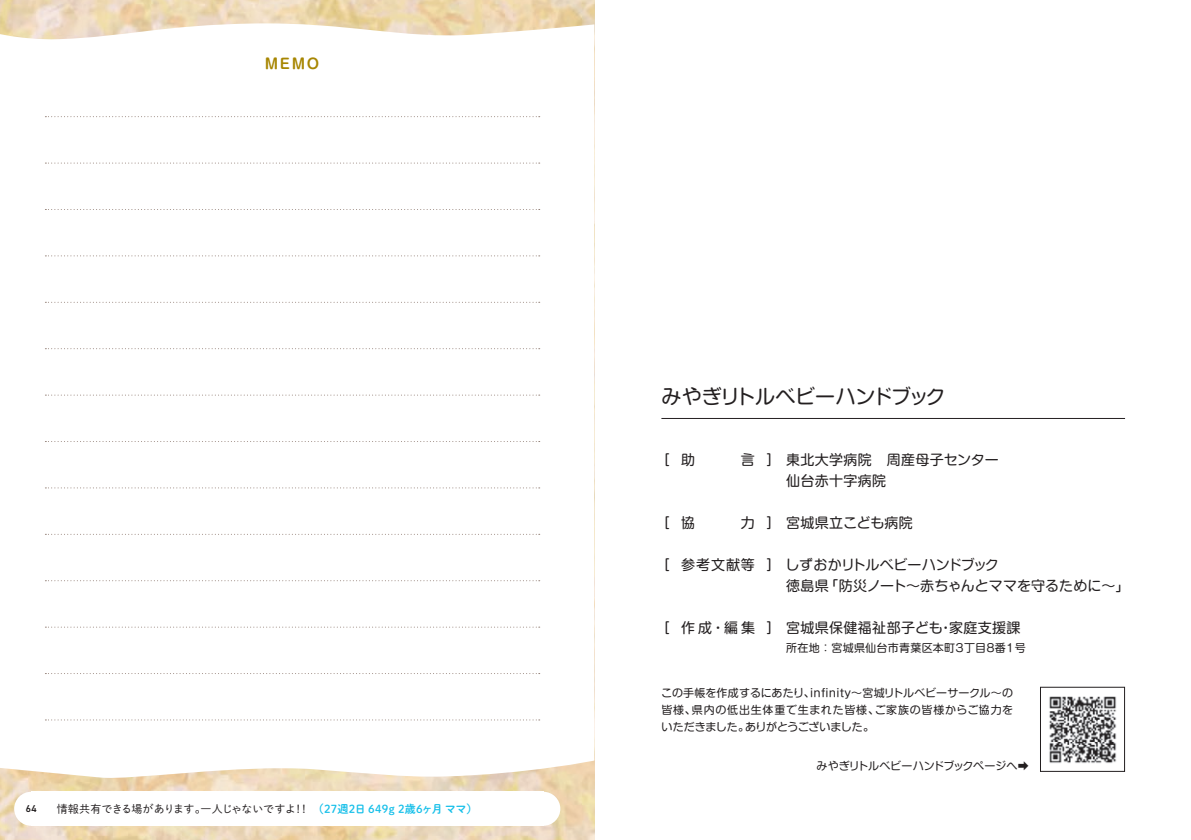
<style>
.page{position:relative;width:1191px;height:840px;background:#fff}
.page>*{position:absolute;margin:0;border:0;box-sizing:border-box;transform-origin:0 0}
.t1{font:20px "GJ Shin M Go Pro N";letter-spacing:-.025em;color:#231f20}
.t2{font:14px "GJ Shin M Go Pro N";letter-spacing:.025em;color:#231f20}
.t3{font:14px "GJ Shin M Go Pro N";letter-spacing:-.005em;color:#231f20}
.t4{font:14px "GJ Shin M Go Pro N";letter-spacing:-.02em;color:#231f20}
.t5{font:700 14px "GJ Shin M Go Pro N De";color:#a78602}
.t6{font:11px/17px "GJ Shin M Go Pro N";letter-spacing:.025em;color:#231f20;text-align:justify}
.t7{font:11px "Shuei M Go Std L";letter-spacing:-.02em;color:#231f20}
.t8{font:11px "GJ Shin M Go Pro N";letter-spacing:-.005em;color:#231f20}
.t9{font:600 10px "DIN2014";color:#231f20}
.s1{font-family:"Shuei M Go Std B";color:#15bfe9}
</style>
<div class="page">
<img style="left:0;top:0;width:594px;height:839px">
<div style="left:31px;top:791px;width:512px;height:34px;background:#fff"></div>
<div style="left:526px;top:791px;width:34px;height:34px;background:#fff;border-radius:50%"></div>
<svg style="left:0;top:22px;width:594px;height:758px"></svg>
<img style="left:1049px;top:696px;width:68px;height:67px">
<div style="left:1040px;top:686px;width:84px;height:85px;border:1px solid #231f20"></div>
<svg style="left:45px;top:116px;width:495px;height:1px"></svg>
<svg style="left:45px;top:162px;width:495px;height:1px"></svg>
<svg style="left:45px;top:209px;width:495px;height:1px"></svg>
<svg style="left:45px;top:255px;width:495px;height:1px"></svg>
<svg style="left:45px;top:301px;width:495px;height:1px"></svg>
<svg style="left:45px;top:348px;width:495px;height:1px"></svg>
<svg style="left:45px;top:394px;width:495px;height:1px"></svg>
<svg style="left:45px;top:441px;width:495px;height:1px"></svg>
<svg style="left:45px;top:487px;width:495px;height:1px"></svg>
<svg style="left:45px;top:533px;width:495px;height:1px"></svg>
<svg style="left:45px;top:580px;width:495px;height:1px"></svg>
<svg style="left:45px;top:626px;width:495px;height:1px"></svg>
<svg style="left:45px;top:672px;width:495px;height:1px"></svg>
<svg style="left:45px;top:719px;width:495px;height:1px"></svg>
<hr style="left:661px;top:418px;width:464px;height:1px;background:#231f20">
<div style="left:14px;top:791px;width:34px;height:34px;background:#fff;border-radius:50%"></div>
<p class="t5" style="left:265px;top:52px;width:56px">MEMO</p>
<p class="t9" style="left:26px;top:801px;width:12px">64</p>
<p class="t7" style="left:57px;top:800px;width:422px">情報共有できる場があります。一人じゃないですよ！！　<span class="s1">（27週2日 649g 2歳6ヶ月 ママ）</span></p>
<h1 class="t1" style="left:661px;top:380px;width:286px">みやぎリトルベビーハンドブック</h1>
<p class="t2" style="left:656px;top:448px;width:15px">［</p>
<p class="t2" style="left:766px;top:448px;width:234px">］東北大学病院　周産母子センター</p>
<p class="t2" style="left:681px;top:448px;width:75px">助　言</p>
<p class="t2" style="left:786px;top:469px;width:102px">仙台赤十字病院</p>
<p class="t2" style="left:681px;top:511px;width:75px">協　力</p>
<p class="t2" style="left:681px;top:553px;width:75px">参考文献等</p>
<p class="t2" style="left:656px;top:511px;width:15px">［</p>
<p class="t2" style="left:766px;top:511px;width:148px">］宮城県立こども病院</p>
<p class="t2" style="left:656px;top:553px;width:15px">［</p>
<p class="t4" style="left:766px;top:553px;width:234px">］しずおかリトルベビーハンドブック</p>
<p class="t3" style="left:786px;top:574px;width:345px">徳島県「防災ノート～赤ちゃんとママを守るために～」</p>
<p class="t2" style="left:656px;top:616px;width:15px">［</p>
<p class="t2" style="left:766px;top:616px;width:255px">］宮城県保健福祉部子ども・家庭支援課</p>
<p class="t2" style="left:681px;top:616px;width:75px">作成・編集</p>
<p class="t6" style="left:786px;top:637px;width:241px">所在地：宮城県仙台市青葉区本町3丁目8番1号</p>
<p class="t6" style="left:661px;top:682px;width:354px">この手帳を作成するにあたり、infinity～宮城リトルベビーサークル～の皆様、県内の低出生体重で生まれた皆様、ご家族の皆様からご協力をいただきました。ありがとうございました。</p>
<p class="t8" style="left:816px;top:756px;width:214px">みやぎリトルベビーハンドブックページへ➡</p>
</div>
